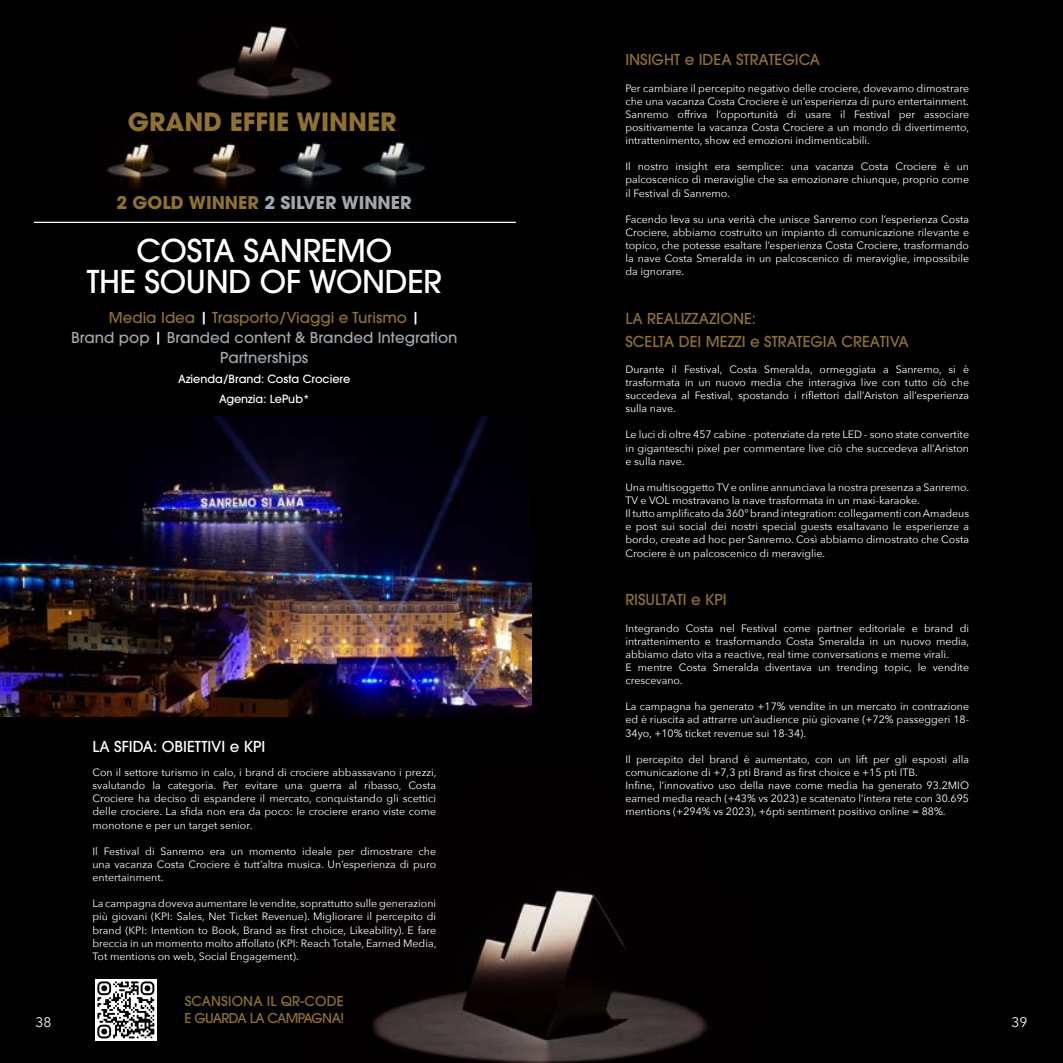
<style>
.page{position:relative;width:1063px;height:1063px;background:#000}
.page>*{position:absolute;margin:0;border:0;box-sizing:border-box;transform-origin:0 0}
.t1{font:500 31.25px/31.2px "ITC Avant Garde Pro";letter-spacing:-.01em;color:#fff;text-align:center}
.t2{font:700 25px "ITC Avant Garde Pro";color:#907130}
.t3{font:700 17.5px "ITC Avant Garde Pro";color:#a0a7ad}
.t4{font:500 15px/20px "ITC Avant Garde Pro";color:#9fa7ad;text-align:center}
.t5{font:500 15px/22.5px "ITC Avant Garde Pro";color:#907130}
.t6{font:500 15px "ITC Avant Garde Pro";color:#fff}
.t7{font:13.75px "Avenir Next";color:#fff}
.t8{font:500 13.5px/16.9px "ITC Avant Garde Pro";letter-spacing:-.02em;color:#907130}
.t9{font:500 11.25px/20px "ITC Avant Garde Pro";color:#fff;text-align:center}
.t10{font:10.62px/13.1px "Avenir Next";color:#fff;text-align:justify}
.s1{color:#907130}
.s2{color:#fff}
</style>
<div class="page">
<img style="left:372px;top:536px;width:336px;height:527px">
<img style="left:0;top:416px;width:531px;height:301px">
<svg style="left:95px;top:979px;width:62px;height:62px"></svg>
<svg style="left:97px;top:981px;width:57px;height:14px"></svg>
<hr style="left:34px;top:222px;width:482px;height:1px;background:#fff">
<img style="left:197px;top:25px;width:135px;height:73px">
<img style="left:106px;top:143px;width:64px;height:46px">
<img style="left:362px;top:139px;width:64px;height:49px">
<img style="left:279px;top:142px;width:63px;height:46px">
<img style="left:192px;top:143px;width:64px;height:46px">
<h2 class="t2" style="left:128px;top:105px;width:270px">GRAND EFFIE WINNER</h2>
<h3 class="t3" style="left:116px;top:191px;width:297px"><span class="s1">2 GOLD WINNER</span> 2 SILVER WINNER</h3>
<h1 class="t1" style="left:87px;top:235px;width:357px">COSTA SANREMO<br>THE SOUND OF WONDER</h1>
<h3 class="t4" style="left:71px;top:308px;width:388px"><span class="s1">Media Idea</span> <span class="s2">|</span> <span class="s1">Trasporto/Viaggi e Turismo</span> <span class="s2">|<br></span>Brand pop <span class="s2">|</span> Branded content &amp; Branded Integration<br>Partnerships</h3>
<p class="t9" style="left:178px;top:369px;width:173px">Azienda/Brand: Costa Crociere<br>Agenzia: LePub*</p>
<p class="t7" style="left:35px;top:1011px;width:17px">38</p>
<h3 class="t6" style="left:92px;top:737px;width:174px">LA SFIDA: OBIETTIVI e KPI</h3>
<p class="t10" style="left:92px;top:765px;width:346px">Con il settore turismo in calo, i brand di crociere abbassavano i prezzi, svalutando la categoria. Per evitare una guerra al ribasso, Costa Crociere ha deciso di espandere il mercato, conquistando gli scettici delle crociere. La sfida non era da poco: le crociere erano viste come monotone e per un target senior.</p>
<p class="t10" style="left:92px;top:844px;width:345px">Il Festival di Sanremo era un momento ideale per dimostrare che una vacanza Costa Crociere è tutt’altra musica. Un’esperienza di puro entertainment.</p>
<p class="t10" style="left:92px;top:897px;width:346px">La campagna doveva aumentare le vendite, soprattutto sulle generazioni più giovani (KPI: Sales, Net Ticket Revenue). Migliorare il percepito di brand (KPI: Intention to Book, Brand as first choice, Likeability). E fare breccia in un momento molto affollato (KPI: Reach Totale, Earned Media, Tot mentions on web, Social Engagement).</p>
<p class="t8" style="left:185px;top:993px;width:161px">SCANSIONA IL QR-CODE<br>E GUARDA LA CAMPAGNA!</p>
<h3 class="t5" style="left:625px;top:48px;width:196px">INSIGHT e IDEA STRATEGICA</h3>
<p class="t10" style="left:625px;top:81px;width:346px">Per cambiare il percepito negativo delle crociere, dovevamo dimostrare che una vacanza Costa Crociere è un’esperienza di puro entertainment.<br>Sanremo offriva l’opportunità di usare il Festival per associare positivamente la vacanza Costa Crociere a un mondo di divertimento, intrattenimento, show ed emozioni indimenticabili.</p>
<p class="t10" style="left:625px;top:160px;width:345px">Il nostro insight era semplice: una vacanza Costa Crociere è un palcoscenico di meraviglie che sa emozionare chiunque, proprio come il Festival di Sanremo.</p>
<p class="t10" style="left:625px;top:212px;width:345px">Facendo leva su una verità che unisce Sanremo con l’esperienza Costa Crociere, abbiamo costruito un impianto di comunicazione rilevante e topico, che potesse esaltare l’esperienza Costa Crociere, trasformando la nave Costa Smeralda in un palcoscenico di meraviglie, impossibile da ignorare.</p>
<h3 class="t5" style="left:625px;top:307px;width:285px">LA REALIZZAZIONE:<br>SCELTA DEI MEZZI e STRATEGIA CREATIVA</h3>
<p class="t10" style="left:625px;top:362px;width:345px">Durante il Festival, Costa Smeralda, ormeggiata a Sanremo, si è trasformata in un nuovo media che interagiva live con tutto ciò che succedeva al Festival, spostando i riflettori dall’Ariston all’esperienza sulla nave.</p>
<p class="t10" style="left:625px;top:428px;width:345px">Le luci di oltre 457 cabine - potenziate da rete LED - sono state convertite in giganteschi pixel per commentare live ciò che succedeva all’Ariston e sulla nave.</p>
<p class="t10" style="left:625px;top:480px;width:346px;text-align:left">Una multisoggetto TV e online annunciava la nostra presenza a Sanremo.<br>TV e VOL mostravano la nave trasformata in un maxi-karaoke.<br>Il tutto amplificato da 360° brand integration: collegamenti con Amadeus e post sui social dei nostri special guests esaltavano le esperienze a bordo, create ad hoc per Sanremo. Così abbiamo dimostrato che Costa Crociere è un palcoscenico di meraviglie.</p>
<h3 class="t5" style="left:625px;top:588px;width:103px">RISULTATI e KPI</h3>
<p class="t10" style="left:625px;top:621px;width:346px;text-align:left">Integrando Costa nel Festival come partner editoriale e brand di intrattenimento e trasformando Costa Smeralda in un nuovo media, abbiamo dato vita a reactive, real time conversations e meme virali.<br>E mentre Costa Smeralda diventava un trending topic, le vendite crescevano.</p>
<p class="t10" style="left:625px;top:700px;width:345px">La campagna ha generato +17% vendite in un mercato in contrazione ed è riuscita ad attrarre un’audience più giovane (+72% passeggeri 18- 34yo, +10% ticket revenue sui 18-34).</p>
<p class="t10" style="left:625px;top:752px;width:345px;text-align:left">Il percepito del brand è aumentato, con un lift per gli esposti alla comunicazione di +7,3 pti Brand as first choice e +15 pti ITB.<br>Infine, l’innovativo uso della nave come media ha generato 93.2MIO earned media reach (+43% vs 2023) e scatenato l’intera rete con 30.695 mentions (+294% vs 2023), +6pti sentiment positivo online = 88%.</p>
<p class="t7" style="left:1012px;top:1011px;width:17px">39</p>
</div>
